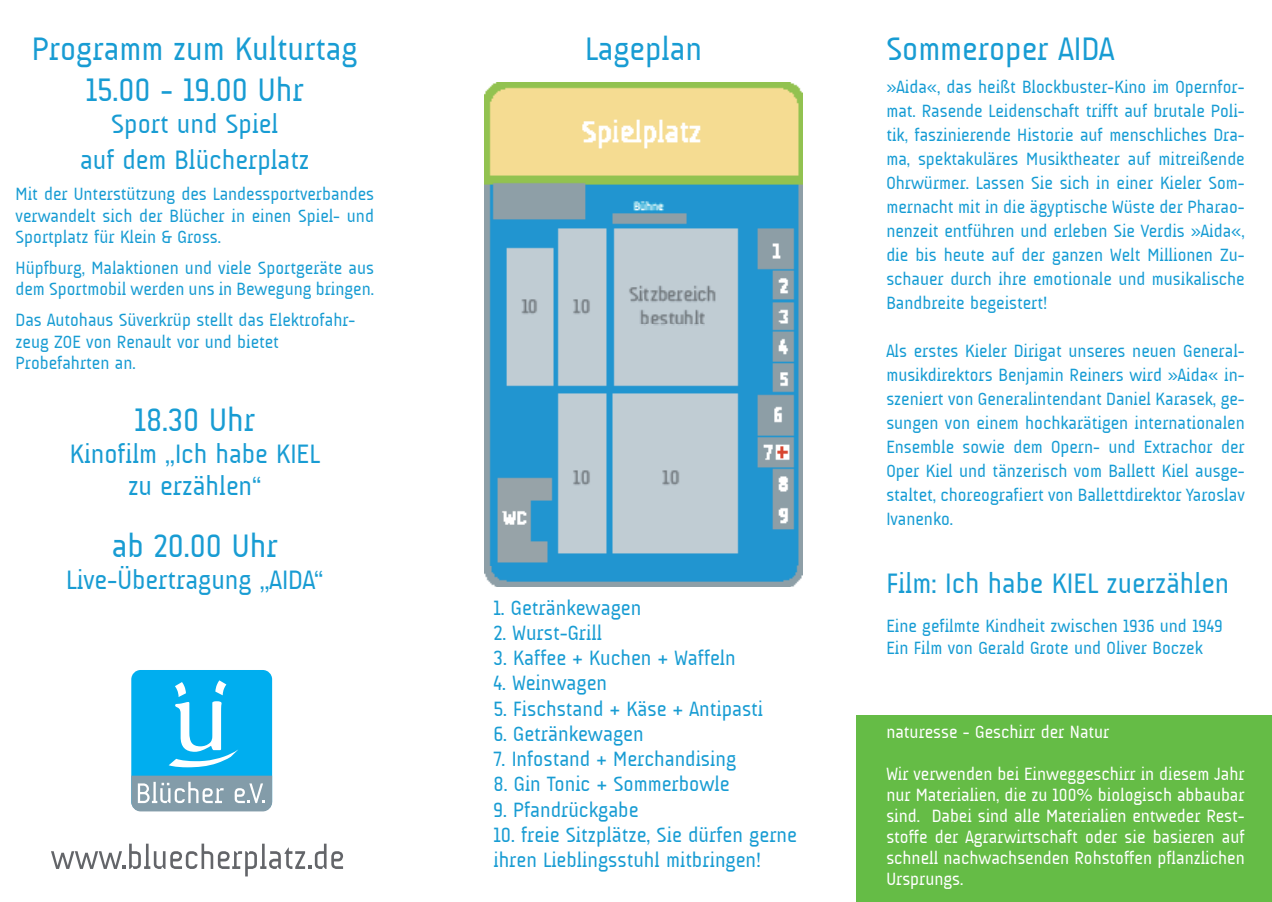
<style>
.page{position:relative;width:1272px;height:902px;background:#fff}
.page>*{position:absolute;margin:0;border:0;box-sizing:border-box;transform-origin:0 0}
.t1{font:33px/41.1px "A Udimat";color:#189cd3;text-align:center}
.t2{font:28.5px "A Udimat";color:#189cd3}
.t3{font:27px/36px "A Udimat";color:#189cd3;text-align:center}
.t4{font:21px/25.2px "A Udimat";color:#189cd3}
.t5{font:18px/24px "A Udimat";color:#169cd4;text-align:justify}
.t6{font:18px/21.6px "A Udimat";color:#189cd3}
.t7{font:18px/21px "A Udimat";color:#fff;text-align:justify}
</style>
<div class="page">
<svg style="left:51px;top:843px;width:292px;height:33px"></svg>
<img style="left:485px;top:83px;width:317px;height:503px">
<div style="left:856px;top:715px;width:415px;height:186px;background:#65bc46"></div>
<div style="left:131px;top:670px;width:141px;height:140px;background:#00aeef;border-radius:9px"></div>
<svg style="left:169px;top:680px;width:69px;height:87px"></svg>
<svg style="left:131px;top:775px;width:141px;height:36px;background:#93abb7"></svg>
<h1 class="t1" style="left:32px;top:28px;width:327px">Programm zum Kulturtag<br>15.00 - 19.00 Uhr</h1>
<h3 class="t3" style="left:80px;top:106px;width:231px">Sport und Spiel<br>auf dem Blücherplatz</h3>
<p class="t6" style="left:16px;top:183px;width:360px;text-align:justify">Mit der Unterstützung des Landessportverbandes verwandelt sich der Blücher in einen Spiel- und Sportplatz für Klein &amp; Gross.</p>
<p class="t6" style="left:16px;top:257px;width:360px">Hüpfburg, Malaktionen und viele Sportgeräte aus dem Sportmobil werden uns in Bewegung bringen.</p>
<p class="t6" style="left:16px;top:309px;width:341px">Das Autohaus Süverkrüp stellt das Elektrofahr&shy;zeug ZOE von Renault vor und bietet<br>Probefahrten an.</p>
<h1 class="t1" style="left:134px;top:398px;width:122px">18.30 Uhr</h1>
<h3 class="t3" style="left:70px;top:437px;width:251px;line-height:32.4px">Kinofilm „Ich habe KIEL zu erzählen“</h3>
<h1 class="t1" style="left:112px;top:524px;width:168px">ab 20.00 Uhr</h1>
<h3 class="t3" style="left:66px;top:561px;width:258px">Live-Übertragung „AIDA“</h3>
<h1 class="t1" style="left:585px;top:28px;width:118px">Lageplan</h1>
<h1 class="t1" style="left:886px;top:28px;width:230px">Sommeroper AIDA</h1>
<p class="t5" style="left:886px;top:75px;width:360px">»Aida«, das heißt Blockbuster-Kino im Opernfor&shy;mat. Rasende Leidenschaft trifft auf brutale Poli&shy;tik, faszinierende Historie auf menschliches Dra&shy;ma, spektakuläres Musiktheater auf mitreißende Ohrwürmer. Lassen Sie sich in einer Kieler Som&shy;mernacht mit in die ägyptische Wüste der Pharao&shy;nenzeit entführen und erleben Sie Verdis »Aida«, die bis heute auf der ganzen Welt Millionen Zu&shy;schauer durch ihre emotionale und musikalische Bandbreite begeistert!</p>
<p class="t5" style="left:886px;top:339px;width:360px">Als erstes Kieler Dirigat unseres neuen General&shy;musikdirektors Benjamin Reiners wird »Aida« in&shy;szeniert von Generalintendant Daniel Karasek, ge&shy;sungen von einem hochkarätigen internationalen Ensemble sowie dem Opern- und Extrachor der Oper Kiel und tänzerisch vom Ballett Kiel ausge&shy;staltet, choreografiert von Ballettdirektor Yaroslav Ivanenko.</p>
<p class="t4" style="left:493px;top:595px;width:149px">1. Getränkewagen</p>
<p class="t4" style="left:493px;top:620px;width:110px">2. Wurst-Grill</p>
<p class="t4" style="left:493px;top:645px;width:244px">3. Kaffee + Kuchen + Waffeln</p>
<p class="t4" style="left:493px;top:670px;width:115px">4. Weinwagen</p>
<p class="t4" style="left:493px;top:695px;width:271px">5. Fischstand + Käse + Antipasti</p>
<p class="t4" style="left:493px;top:721px;width:152px">6. Getränkewagen</p>
<p class="t4" style="left:493px;top:746px;width:244px">7. Infostand + Merchandising</p>
<p class="t4" style="left:493px;top:771px;width:238px">8. Gin Tonic + Sommerbowle</p>
<p class="t4" style="left:493px;top:796px;width:147px">9. Pfandrückgabe</p>
<p class="t4" style="left:493px;top:821px;width:305px">10. freie Sitzplätze, Sie dürfen gerne ihren Lieblingsstuhl mitbringen!</p>
<h2 class="t2" style="left:886px;top:567px;width:344px">Film: Ich habe KIEL zuerzählen</h2>
<p class="t5" style="left:886px;top:614px;width:338px;line-height:22.5px">Eine gefilmte Kindheit zwischen 1936 und 1949<br>Ein Film von Gerald Grote und Oliver Boczek</p>
<p class="t7" style="left:886px;top:721px;width:225px">naturesse - Geschirr der Natur</p>
<p class="t7" style="left:886px;top:763px;width:360px">Wir verwenden bei Einweggeschirr in diesem Jahr nur Materialien, die zu 100% biologisch abbaubar sind. Dabei sind alle Materialien entweder Rest&shy;stoffe der Agrarwirtschaft oder sie basieren auf schnell nachwachsenden Rohstoffen pflanzlichen Ursprungs.</p>
</div>
